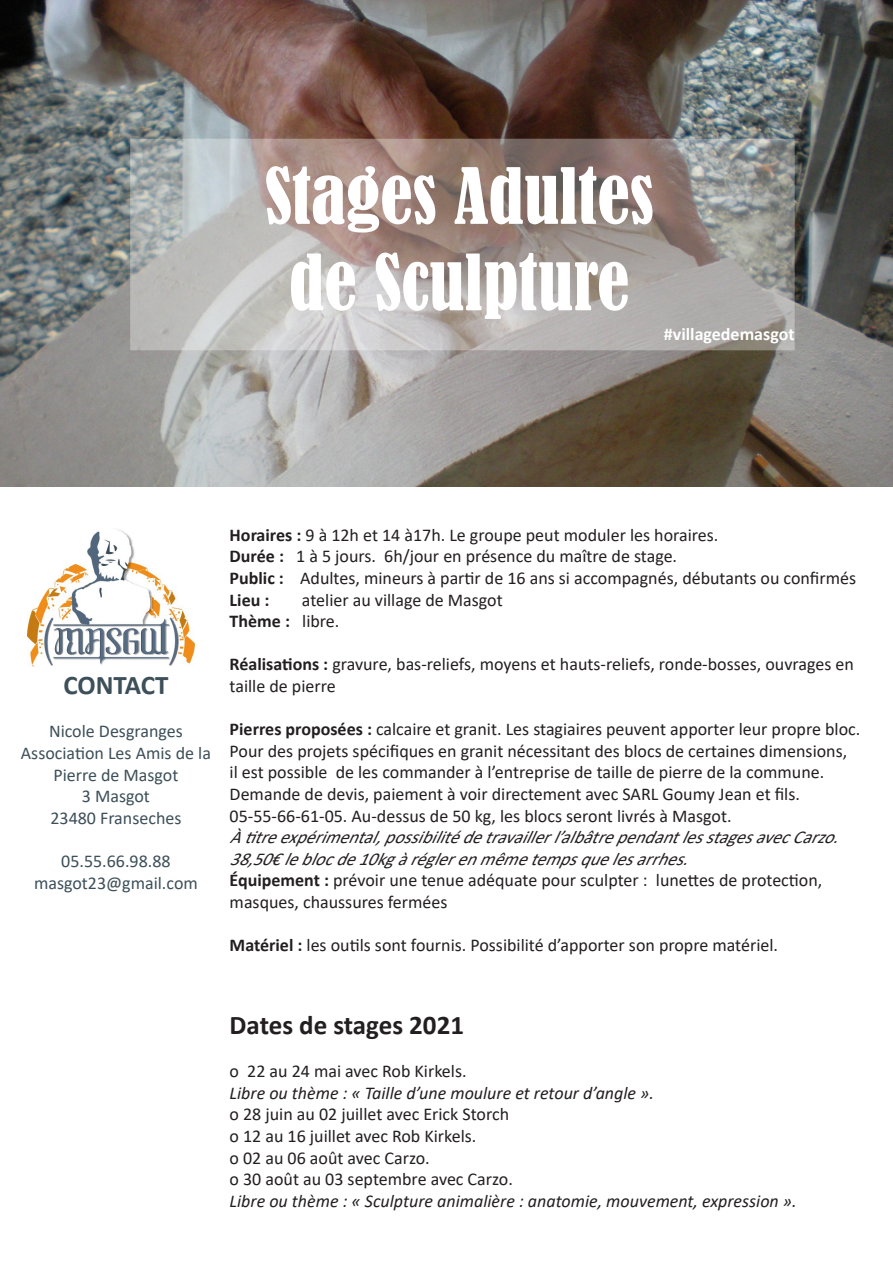
<style>
.page{position:relative;width:893px;height:1263px;background:#fff}
.page>*{position:absolute;margin:0;border:0;box-sizing:border-box;transform-origin:0 0}
.t1{font:condensed 72px "Bernard";color:#fff}
.t2{font:700 27px "Calibri";color:#231f20}
.t3{font:700 27px "Calibri";letter-spacing:-.005em;color:#3d4f59}
.t4{font:18px/21.6px "Calibri";color:#231f20}
.t5{font:italic 18px/21.6px "Calibri";color:#231f20}
.t6{font:italic 18px "Calibri";color:#231f20}
.t7{font:18px/21.6px "Calibri";color:#3d4f59;text-align:center}
.t8{font:700 18px "Calibri";color:#231f20}
.t9{font:700 18px "Calibri";color:#fff}
.s1{font-weight:700}
.s2{font-weight:400}
</style>
<div class="page">
<img style="left:0;top:0;width:893px;height:487px">
<svg style="left:130px;top:139px;width:665px;height:211px;background:#a9a09c"></svg>
<img style="left:27px;top:530px;width:167px;height:137px">
<p class="t1" style="left:265px;top:154px;width:390px">Stages Adultes</p>
<p class="t1" style="left:289px;top:241px;width:342px">de Sculpture</p>
<p class="t9" style="left:664px;top:321px;width:132px">#villagedemasgot</p>
<p class="t3" style="left:63px;top:666px;width:107px">CONTACT</p>
<p class="t7" style="left:49px;top:720px;width:135px">Nicole Desgranges</p>
<p class="t7" style="left:21px;top:742px;width:192px">Association Les Amis de la<br>Pierre de Masgot</p>
<p class="t7" style="left:82px;top:785px;width:70px">3 Masgot</p>
<p class="t7" style="left:50px;top:807px;width:133px">23480 Franseches</p>
<p class="t7" style="left:61px;top:850px;width:111px">05.55.66.98.88</p>
<p class="t7" style="left:34px;top:871px;width:165px">masgot23@gmail.com</p>
<p class="t4" style="left:230px;top:524px;width:490px"><span class="s1">Horaires :</span> 9 à 12h et 14 à17h. Le groupe peut moduler les horaires.</p>
<p class="t4" style="left:230px;top:545px;width:449px"><span class="s1">Durée :</span> 1 à 5 jours. 6h/jour en présence du maître de stage.</p>
<p class="t4" style="left:230px;top:567px;width:628px"><span class="s1">Public :</span> Adultes, mineurs à partir de 16 ans si accompagnés, débutants ou confirmés</p>
<p class="t8" style="left:230px;top:587px;width:41px">Lieu :</p>
<p class="t4" style="left:302px;top:588px;width:202px">atelier au village de Masgot</p>
<p class="t8" style="left:230px;top:608px;width:111px">Thème : <span class="s2">libre.</span></p>
<p class="t4" style="left:230px;top:653px;width:626px"><span class="s1">Réalisations :</span> gravure, bas-reliefs, moyens et hauts-reliefs, ronde-bosses, ouvrages en taille de pierre</p>
<p class="t4" style="left:230px;top:718px;width:632px"><span class="s1">Pierres proposées :</span> calcaire et granit. Les stagiaires peuvent apporter leur propre bloc.<br>Pour des projets spécifiques en granit nécessitant des blocs de certaines dimensions,<br>il est possible de les commander à l’entreprise de taille de pierre de la commune.<br>Demande de devis, paiement à voir directement avec SARL Goumy Jean et fils.</p>
<p class="t4" style="left:230px;top:804px;width:504px">05-55-66-61-05. Au-dessus de 50 kg, les blocs seront livrés à Masgot.</p>
<p class="t5" style="left:230px;top:826px;width:620px">Àtitreexpérimental,possibilitédetravaillerl’albâtrependantlesstagesavecCarzo.<br>38,50€leblocde10kgàréglerenmêmetempsquelesarrhes.</p>
<p class="t4" style="left:230px;top:869px;width:594px"><span class="s1">Équipement :</span> prévoir une tenue adéquate pour sculpter : lunettes de protection, masques, chaussures fermées</p>
<p class="t4" style="left:230px;top:934px;width:550px"><span class="s1">Matériel :</span> les outils sont fournis. Possibilité d’apporter son propre matériel.</p>
<p class="t2" style="left:230px;top:1006px;width:236px">Dates de stages 2021</p>
<p class="t4" style="left:230px;top:1060px;width:238px">o 22 au 24 mai avec Rob Kirkels.</p>
<p class="t6" style="left:230px;top:1080px;width:426px">Libre ou thème : « Taille d’une moulure et retour d’angle ».</p>
<p class="t4" style="left:230px;top:1103px;width:281px">o 28 juin au 02 juillet avec Erick Storch</p>
<p class="t4" style="left:230px;top:1125px;width:248px">o 12 au 16 juillet avec Rob Kirkels.</p>
<p class="t4" style="left:230px;top:1146px;width:202px">o 02 au 06 août avec Carzo.</p>
<p class="t4" style="left:230px;top:1168px;width:285px">o 30 août au 03 septembre avec Carzo.</p>
<p class="t6" style="left:230px;top:1188px;width:569px">Libre ou thème : « Sculpture animalière : anatomie, mouvement, expression ».</p>
</div>
